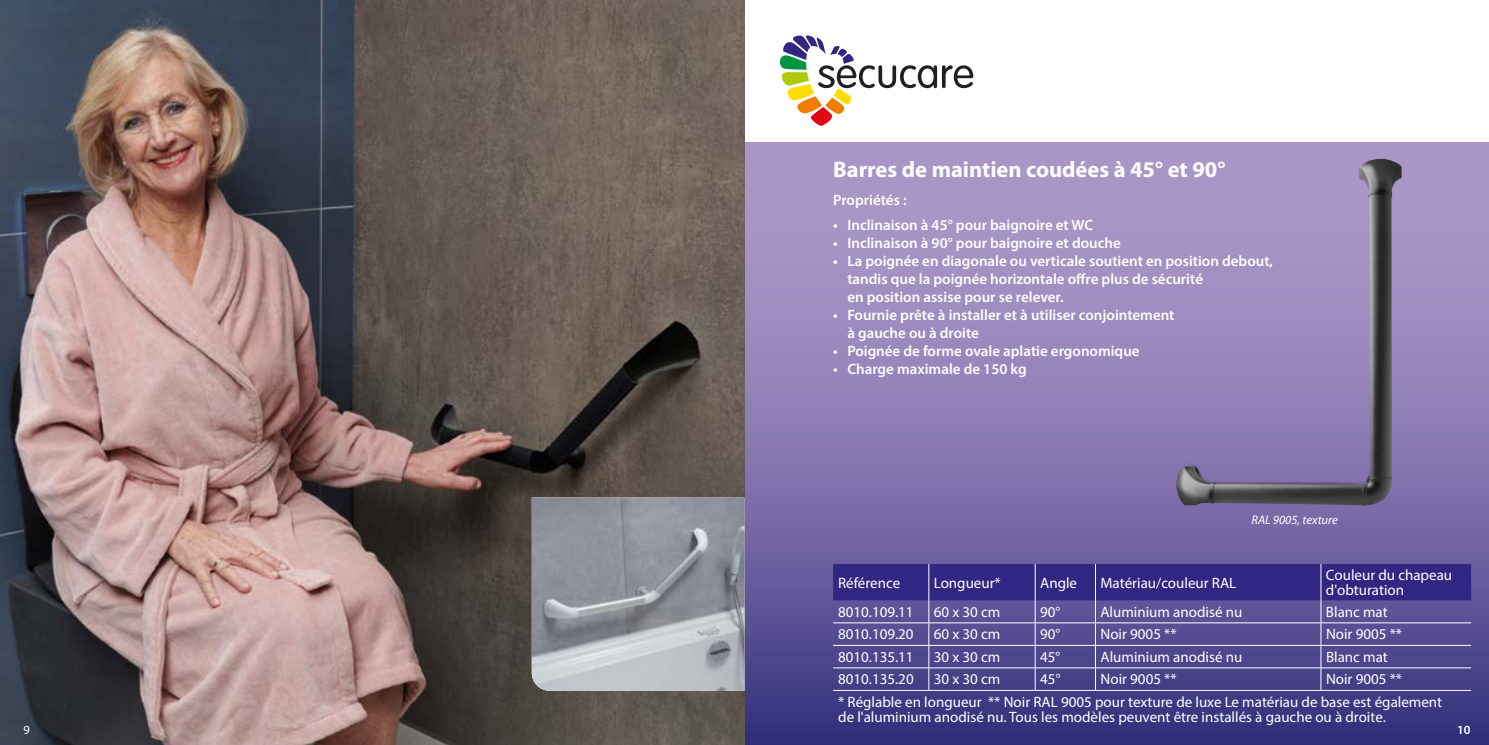
<style>
.page{position:relative;width:1489px;height:745px;background:#fff}
.page>*{position:absolute;margin:0;border:0;box-sizing:border-box;transform-origin:0 0}
.t1{font:700 22.5px "Myriad Pro";color:#fff}
.t2{font:15px/15px "Myriad Pro";color:#fff}
.t3{font:600 15px/18px "Myriad Pro";color:#fff}
.t4{font:italic 12.5px "Myriad Pro";color:#fff}
.t5{font:12.5px "Myriad Pro";color:#fff}
.t6{font:600 12.5px "Myriad Pro";color:#fff}
</style>
<div class="page">
<svg style="left:744px;top:142px;width:744px;height:602px;background:#8475ae"></svg>
<svg style="left:779px;top:35px;width:194px;height:91px"></svg>
<svg style="left:833px;top:563px;width:637px;height:126px;background:#4d458f"></svg>
<hr style="left:833px;top:689px;width:95px;height:1px;background:#fff">
<hr style="left:928px;top:689px;width:107px;height:1px;background:#fff">
<hr style="left:1035px;top:689px;width:60px;height:1px;background:#fff">
<hr style="left:1095px;top:689px;width:225px;height:1px;background:#fff">
<hr style="left:1320px;top:689px;width:150px;height:1px;background:#fff">
<img style="left:1175px;top:159px;width:226px;height:346px">
<img style="left:0;top:0;width:744px;height:744px">
<img style="left:531px;top:497px;width:213px;height:193px">
<p class="t5" style="left:15px;top:721px;width:17px">79</p>
<h1 class="t1" style="left:833px;top:154px;width:394px">Barres de maintien coudées à 45° et 90°</h1>
<p class="t3" style="left:833px;top:190px;width:75px">Propriétés :</p>
<p class="t3" style="left:833px;top:215px;width:261px">• Inclinaison à 45° pour baignoire et WC</p>
<p class="t3" style="left:833px;top:233px;width:289px">• Inclinaison à 90° pour baignoire et douche</p>
<p class="t3" style="left:847px;top:251px;width:427px;text-indent:-14px">• La poignée en diagonale ou verticale soutient en position debout, tandis que la poignée horizontale offre plus de sécurité<br>en position assise pour se relever.</p>
<p class="t3" style="left:847px;top:305px;width:328px;text-indent:-14px">• Fournie prête à installer et à utiliser conjointement à gauche ou à droite</p>
<p class="t3" style="left:833px;top:341px;width:308px">• Poignée de forme ovale aplatie ergonomique</p>
<p class="t3" style="left:833px;top:359px;width:195px">• Charge maximale de 150 kg</p>
<p class="t4" style="left:1251px;top:512px;width:88px">RAL 9005, texture</p>
<p class="t2" style="left:838px;top:574px;width:64px">Référence</p>
<p class="t2" style="left:933px;top:574px;width:68px">Longueur*</p>
<p class="t2" style="left:1040px;top:574px;width:38px">Angle</p>
<p class="t2" style="left:1100px;top:574px;width:137px">Matériau/couleur RAL</p>
<p class="t2" style="left:1325px;top:567px;width:128px">Couleur du chapeau d'obturation</p>
<p class="t2" style="left:838px;top:603px;width:77px">8010.109.11</p>
<p class="t2" style="left:933px;top:603px;width:68px">60 x 30 cm</p>
<p class="t2" style="left:1040px;top:603px;width:22px">90°</p>
<p class="t2" style="left:1100px;top:603px;width:143px">Aluminium anodisé nu</p>
<p class="t2" style="left:1325px;top:603px;width:63px">Blanc mat</p>
<p class="t2" style="left:838px;top:626px;width:77px">8010.109.20</p>
<p class="t2" style="left:933px;top:626px;width:68px">60 x 30 cm</p>
<p class="t2" style="left:1040px;top:626px;width:22px">90°</p>
<p class="t2" style="left:1100px;top:626px;width:78px">Noir 9005 **</p>
<p class="t2" style="left:1325px;top:626px;width:78px">Noir 9005 **</p>
<p class="t2" style="left:838px;top:648px;width:77px">8010.135.11</p>
<p class="t2" style="left:933px;top:648px;width:68px">30 x 30 cm</p>
<p class="t2" style="left:1040px;top:648px;width:22px">45°</p>
<p class="t2" style="left:1100px;top:648px;width:143px">Aluminium anodisé nu</p>
<p class="t2" style="left:1325px;top:648px;width:63px">Blanc mat</p>
<p class="t2" style="left:838px;top:671px;width:77px">8010.135.20</p>
<p class="t2" style="left:933px;top:671px;width:68px">30 x 30 cm</p>
<p class="t2" style="left:1040px;top:671px;width:22px">45°</p>
<p class="t2" style="left:1100px;top:671px;width:78px">Noir 9005 **</p>
<p class="t2" style="left:838px;top:667px;width:605px;line-height:22.5px;text-indent:488px">Noir 9005 **<br>* Réglable en longueur ** Noir RAL 9005 pour texture de luxe Le matériau de base est également</p>
<p class="t2" style="left:838px;top:708px;width:549px">de l'aluminium anodisé nu. Tous les modèles peuvent être installés à gauche ou à droite.</p>
<p class="t6" style="left:1456px;top:721px;width:15px">10</p>
</div>
